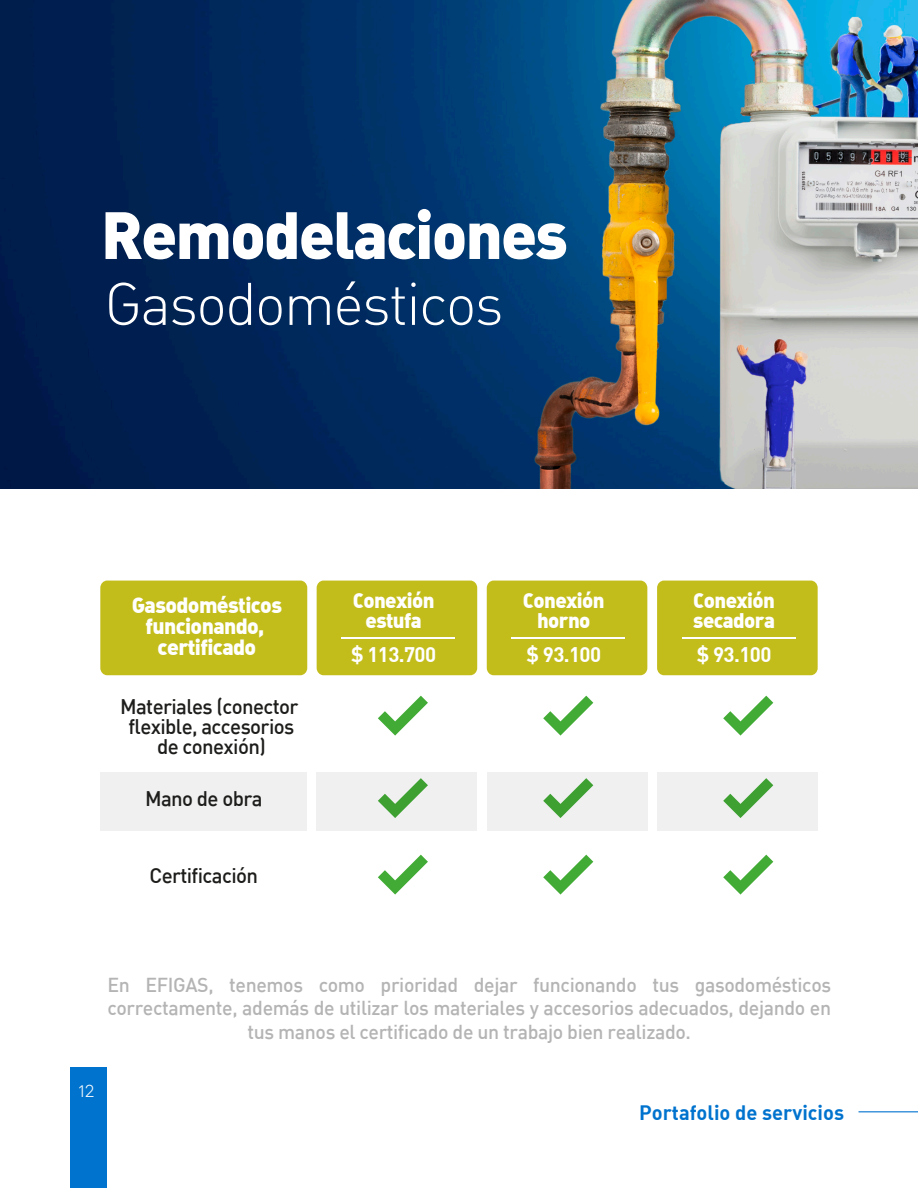
<style>
.page{position:relative;width:918px;height:1188px;background:#fff}
.page>*{position:absolute;margin:0;border:0;box-sizing:border-box;transform-origin:0 0}
.t1{font:65.7px "DIN Black Alternate";letter-spacing:-.03em;color:#fff}
.t2{font:59.1px "DIN Light Alternate";letter-spacing:-.03em;color:#fff}
.t3{font:21.6px/20.9px "DIN Black Alternate";letter-spacing:-.03em;color:#fff;text-align:center}
.t4{font:500 20.7px/20.1px "DIN";letter-spacing:-.03em;color:#1d1d1b;text-align:center}
.t5{font:20.7px/20.1px "DIN Black Alternate";letter-spacing:-.03em;color:#fff;text-align:center}
.t6{font:20.7px "DIN Bold";letter-spacing:-.03em;color:#fff}
.t7{font:20.4px "DIN Bold Alternate";color:#0073ce}
.t8{font:500 19.8px/23.4px "DIN";letter-spacing:-.02em;color:#b4b4b4;text-align:center}
.t9{font:19.65px "DIN Light Alternate";color:#fff}
</style>
<div class="page">
<img style="left:0;top:0;width:918px;height:488px">
<div style="left:317px;top:581px;width:160px;height:94px;background:#c3bd1c;border-radius:7px"></div>
<div style="left:317px;top:772px;width:160px;height:59px;background:#f0f0f0"></div>
<hr style="left:342px;top:637px;width:113px;height:1px;background:#fff">
<div style="left:100px;top:581px;width:207px;height:94px;background:#c3bd1c;border-radius:7px"></div>
<div style="left:100px;top:772px;width:207px;height:59px;background:#f0f0f0"></div>
<div style="left:487px;top:581px;width:160px;height:94px;background:#c3bd1c;border-radius:7px"></div>
<div style="left:487px;top:772px;width:160px;height:59px;background:#f0f0f0"></div>
<hr style="left:512px;top:637px;width:113px;height:1px;background:#fff">
<div style="left:657px;top:581px;width:161px;height:94px;background:#c3bd1c;border-radius:7px"></div>
<div style="left:657px;top:772px;width:161px;height:59px;background:#f0f0f0"></div>
<hr style="left:682px;top:637px;width:114px;height:1px;background:#fff">
<svg style="left:378px;top:696px;width:50px;height:40px"></svg>
<svg style="left:378px;top:778px;width:50px;height:40px"></svg>
<svg style="left:543px;top:696px;width:50px;height:40px"></svg>
<svg style="left:543px;top:778px;width:50px;height:40px"></svg>
<svg style="left:723px;top:696px;width:50px;height:40px"></svg>
<svg style="left:723px;top:778px;width:50px;height:40px"></svg>
<svg style="left:378px;top:855px;width:50px;height:40px"></svg>
<svg style="left:543px;top:855px;width:50px;height:40px"></svg>
<svg style="left:723px;top:855px;width:50px;height:40px"></svg>
<hr style="left:859px;top:1111px;width:59px;height:1px;background:#0073ce">
<div style="left:71px;top:1068px;width:36px;height:120px;background:#0073ce"></div>
<h1 class="t1" style="left:101px;top:191px;width:469px">Remodelaciones</h1>
<h2 class="t2" style="left:104px;top:267px;width:401px">Gasodomésticos</h2>
<p class="t3" style="left:132px;top:594px;width:152px">Gasodomésticos funcionando, certificado</p>
<p class="t5" style="left:523px;top:589px;width:83px">Conexión horno</p>
<p class="t5" style="left:353px;top:589px;width:83px">Conexión estufa</p>
<p class="t6" style="left:351px;top:641px;width:86px">$ 113.700</p>
<p class="t6" style="left:527px;top:641px;width:76px">$ 93.100</p>
<p class="t4" style="left:120px;top:695px;width:180px">Materiales (conector flexible, accesorios de conexión)</p>
<p class="t4" style="left:145px;top:788px;width:119px">Mano de obra</p>
<p class="t4" style="left:149px;top:864px;width:110px">Certificación</p>
<p class="t5" style="left:693px;top:589px;width:83px;text-align:left">Conexión secadora</p>
<p class="t6" style="left:697px;top:641px;width:76px">$ 93.100</p>
<p class="t8" style="left:107px;top:973px;width:725px">En EFIGAS, tenemos como prioridad dejar funcionando tus gasodomésticos correctamente, además de utilizar los materiales y accesorios adecuados, dejando en tus manos el certificado de un trabajo bien realizado.</p>
<p class="t9" style="left:78px;top:1078px;width:18px">12</p>
<p class="t7" style="left:639px;top:1099px;width:206px">Portafolio de servicios</p>
</div>
